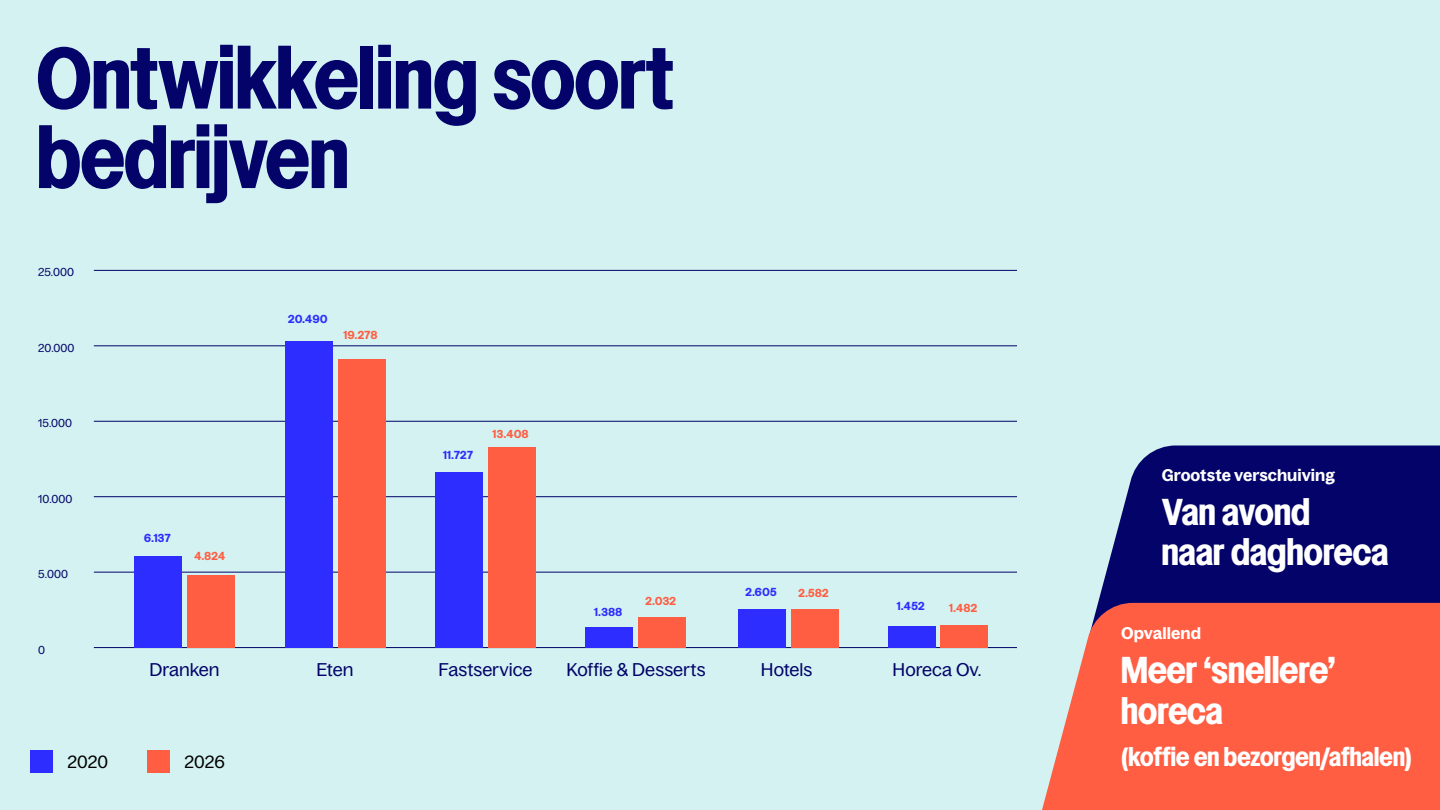
<style>
.page{position:relative;width:1440px;height:810px;background:#d3f2f1}
.page>*{position:absolute;margin:0;border:0;box-sizing:border-box;transform-origin:0 0}
.H2{font:700 78.75px/79.5px "VC Nudge Semi Normal";color:#030369}
.Subtitle{font:700 33.75px/40.3px "VC Nudge Semi Normal";letter-spacing:.005em;color:#fff}
.Subtitle-2{font:700 23.85px "VC Nudge Semi Normal";letter-spacing:.005em;color:#fff}
.Large_Presentation_Body{font:18px "Bagoss Standard";color:#030369}
.SmallerBody_Text{font:17.25px "Bagoss Standard";color:#000}
.Table_Small_Text_No_line{font:600 16.5px "Bagoss Standard";color:#fff}
.Microtype{font:11.25px "Bagoss Standard";letter-spacing:.01em;color:#030369}
.Microtype-2{font:700 10.5px "VC Nudge Semi Normal";letter-spacing:.045em;color:#2d2dff}
.Microtype-3{font:700 10.5px "VC Nudge Semi Normal";letter-spacing:.045em;color:#ff5e43}
</style>
<div class="page">
<hr style="left:94px;top:647px;width:923px;height:1px;background:#030369">
<hr style="left:94px;top:496px;width:923px;height:1px;background:#030369">
<hr style="left:94px;top:345px;width:923px;height:1px;background:#030369">
<hr style="left:94px;top:421px;width:923px;height:1px;background:#030369">
<hr style="left:94px;top:270px;width:923px;height:1px;background:#030369">
<hr style="left:94px;top:572px;width:923px;height:1px;background:#030369">
<div style="left:30px;top:750px;width:22px;height:22px;background:#2d2dff"></div>
<div style="left:147px;top:750px;width:23px;height:22px;background:#ff5e43"></div>
<svg style="left:931px;top:446px;width:509px;height:157px;fill:#030369"></svg>
<svg style="left:889px;top:603px;width:551px;height:207px;fill:#ff5e43"></svg>
<div style="left:941px;top:626px;width:47px;height:22px;background:#ff5e43"></div>
<div style="left:791px;top:609px;width:47px;height:39px;background:#ff5e43"></div>
<div style="left:888px;top:626px;width:47px;height:22px;background:#2d2dff"></div>
<div style="left:488px;top:447px;width:47px;height:201px;background:#ff5e43"></div>
<div style="left:638px;top:618px;width:47px;height:30px;background:#ff5e43"></div>
<div style="left:738px;top:609px;width:48px;height:39px;background:#2d2dff"></div>
<div style="left:436px;top:472px;width:47px;height:176px;background:#2d2dff"></div>
<div style="left:586px;top:627px;width:47px;height:21px;background:#2d2dff"></div>
<div style="left:338px;top:359px;width:47px;height:289px;background:#ff5e43"></div>
<div style="left:187px;top:576px;width:48px;height:72px;background:#ff5e43"></div>
<div style="left:135px;top:556px;width:47px;height:92px;background:#2d2dff"></div>
<div style="left:285px;top:341px;width:48px;height:307px;background:#2d2dff"></div>
<p class="H2" style="left:37px;top:41px;width:638px">Ontwikkeling soort bedrijven</p>
<p class="Microtype" style="left:38px;top:265px;width:37px">25.000</p>
<p class="Microtype" style="left:38px;top:341px;width:38px">20.000</p>
<p class="Microtype" style="left:38px;top:416px;width:36px">15.000</p>
<p class="Microtype" style="left:38px;top:492px;width:36px">10.000</p>
<p class="Microtype" style="left:38px;top:567px;width:31px">5.000</p>
<p class="Microtype" style="left:38px;top:642px;width:8px">0</p>
<p class="Microtype-2" style="left:288px;top:312px;width:41px">20.490</p>
<p class="Microtype-3" style="left:343px;top:329px;width:35px">19.278</p>
<p class="Microtype-2" style="left:144px;top:531px;width:28px">6.137</p>
<p class="Microtype-3" style="left:194px;top:549px;width:32px">4.824</p>
<p class="Microtype-2" style="left:443px;top:448px;width:31px">11.727</p>
<p class="Microtype-3" style="left:493px;top:427px;width:37px">13.408</p>
<p class="Microtype-2" style="left:594px;top:605px;width:29px">1.388</p>
<p class="Microtype-3" style="left:645px;top:594px;width:32px">2.032</p>
<p class="Microtype-2" style="left:745px;top:585px;width:33px">2.605</p>
<p class="Microtype-3" style="left:798px;top:587px;width:32px">2.582</p>
<p class="Large_Presentation_Body" style="left:149px;top:658px;width:72px">Dranken</p>
<p class="Large_Presentation_Body" style="left:317px;top:658px;width:38px">Eten</p>
<p class="Large_Presentation_Body" style="left:438px;top:658px;width:96px">Fastservice</p>
<p class="Large_Presentation_Body" style="left:567px;top:658px;width:140px">Koffie &amp; Desserts</p>
<p class="Large_Presentation_Body" style="left:761px;top:658px;width:53px">Hotels</p>
<p class="SmallerBody_Text" style="left:68px;top:751px;width:42px">2020</p>
<p class="SmallerBody_Text" style="left:184px;top:751px;width:42px">2026</p>
<p class="Microtype-2" style="left:897px;top:600px;width:29px">1.452</p>
<p class="Microtype-3" style="left:949px;top:601px;width:29px">1.482</p>
<p class="Large_Presentation_Body" style="left:893px;top:658px;width:91px">Horeca Ov.</p>
<p class="Table_Small_Text_No_line" style="left:1162px;top:465px;width:175px">Grootste verschuiving</p>
<p class="Subtitle" style="left:1162px;top:493px;width:150px">Van avond</p>
<p class="Subtitle" style="left:1162px;top:533px;width:228px">naar daghoreca</p>
<p class="Table_Small_Text_No_line" style="left:1121px;top:623px;width:81px">Opvallend</p>
<p class="Subtitle" style="left:1121px;top:651px;width:216px">Meer ‘snellere’ horeca</p>
<p class="Subtitle-2" style="left:1122px;top:742px;width:291px">(koffie en bezorgen/afhalen)</p>
</div>
